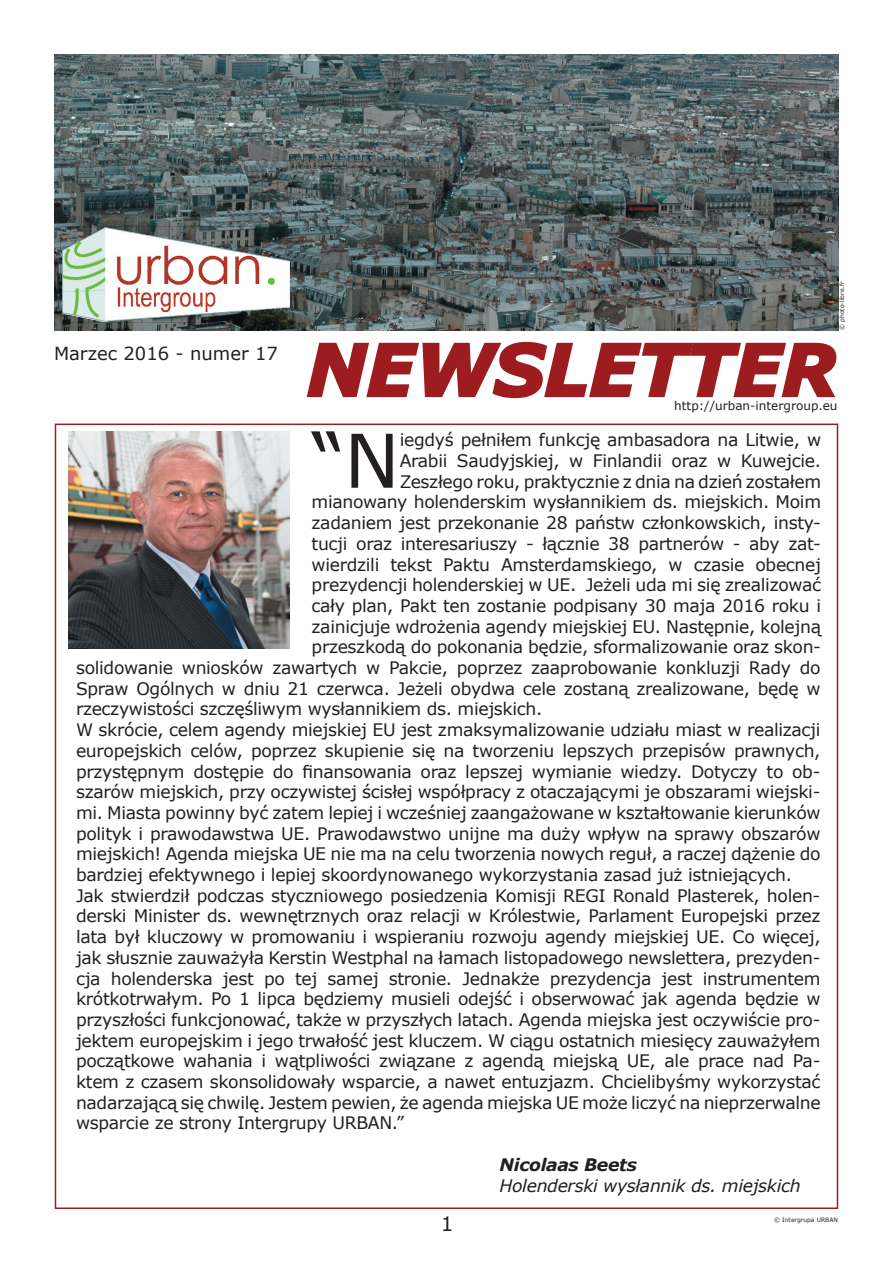
<style>
.page{position:relative;width:893px;height:1263px;background:#fff}
.page>*{position:absolute;margin:0;border:0;box-sizing:border-box;transform-origin:0 0}
.t1{font:74.1px "Verdana";color:#231f20}
.t2{font:italic 700 70.5px "Verdana";color:#9d1c1f}
.t3{font:19.8px "Verdana";color:#231f20}
.t4{font:18px "Verdana";color:#231f20}
.t5{font:17.25px/20.7px "Verdana";letter-spacing:-.02em;color:#231f20}
.t6{font:italic 17.25px "Verdana";letter-spacing:-.02em;color:#231f20}
.t7{font:italic 700 17.25px "Verdana";letter-spacing:-.02em;color:#231f20}
.t8{font:12px "Verdana";color:#231f20}
.t9{font:6px "Verdana";color:#231f20}
</style>
<div class="page">
<img style="left:54px;top:54px;width:785px;height:277px">
<svg style="left:306px;top:341px;width:531px;height:58px"></svg>
<img style="left:69px;top:432px;width:221px;height:216px">
<img style="left:54px;top:201px;width:240px;height:130px">
<p class="t4" style="left:54px;top:341px;width:226px">Marzec 2016 - numer 17</p>
<p class="t9" style="left:838px;top:330px;width:50px;rotate:-90deg">© photo-libre.fr</p>
<h2 class="t2" style="left:306px;top:320px;width:532px">NEWSLETTER</h2>
<p class="t8" style="left:674px;top:397px;width:165px">http://urban-intergroup.eu</p>
<h1 class="t1" style="left:312px;top:410px;width:90px">“N</h1>
<p class="t5" style="left:312px;top:429px;width:511px;text-align:right">iegdyś pełniłem funkcję ambasadora na Litwie, w<br>Arabii Saudyjskiej, w Finlandii oraz w Kuwejcie.<br>Zeszłego roku, praktycznie z dnia na dzień zostałem mianowany holenderskim wysłannikiem ds. miejskich. Moim zadaniem jest przekonanie 28 państw członkowskich, insty&shy;tucji oraz interesariuszy - łącznie 38 partnerów - aby zat&shy;wierdzili tekst Paktu Amsterdamskiego, w czasie obecnej prezydencji holenderskiej w UE. Jeżeli uda mi się zrealizować cały plan, Pakt ten zostanie podpisany 30 maja 2016 roku i zainicjuje wdrożenia agendy miejskiej EU. Następnie, kolejną przeszkodą do pokonania będzie, sformalizowanie oraz skon-</p>
<p class="t5" style="left:76px;top:657px;width:746px">solidowanie wniosków zawartych w Pakcie, poprzez zaaprobowanie konkluzji Rady do Spraw Ogólnych w dniu 21 czerwca. Jeżeli obydwa cele zostaną zrealizowane, będę w rzeczywistości szczęśliwym wysłannikiem ds. miejskich.<br>W skrócie, celem agendy miejskiej EU jest zmaksymalizowanie udziału miast w realizacji europejskich celów, poprzez skupienie się na tworzeniu lepszych przepisów prawnych, przystępnym dostępie do finansowania oraz lepszej wymianie wiedzy. Dotyczy to ob&shy;szarów miejskich, przy oczywistej ścisłej współpracy z otaczającymi je obszarami wiejski&shy;mi. Miasta powinny być zatem lepiej i wcześniej zaangażowane w kształtowanie kierunków polityk i prawodawstwa UE. Prawodawstwo unijne ma duży wpływ na sprawy obszarów miejskich! Agenda miejska UE nie ma na celu tworzenia nowych reguł, a raczej dążenie do bardziej efektywnego i lepiej skoordynowanego wykorzystania zasad już istniejących.<br>Jak stwierdził podczas styczniowego posiedzenia Komisji REGI Ronald Plasterek, holen&shy;derski Minister ds. wewnętrznych oraz relacji w Królestwie, Parlament Europejski przez lata był kluczowy w promowaniu i wspieraniu rozwoju agendy miejskiej UE. Co więcej, jak słusznie zauważyła Kerstin Westphal na łamach listopadowego newslettera, prezyden&shy;cja holenderska jest po tej samej stronie. Jednakże prezydencja jest instrumentem krótkotrwałym. Po 1 lipca będziemy musieli odejść i obserwować jak agenda będzie w przyszłości funkcjonować, także w przyszłych latach. Agenda miejska jest oczywiście pro&shy;jektem europejskim i jego trwałość jest kluczem. W ciągu ostatnich miesięcy zauważyłem początkowe wahania i wątpliwości związane z agendą miejską UE, ale prace nad Pa&shy;ktem z czasem skonsolidowały wsparcie, a nawet entuzjazm. Chcielibyśmy wykorzystać nadarzającą się chwilę. Jestem pewien, że agenda miejska UE może liczyć na nieprzerwalne wsparcie ze strony Intergrupy URBAN.”</p>
<p class="t7" style="left:499px;top:1152px;width:139px">Nicolaas Beets</p>
<p class="t6" style="left:500px;top:1173px;width:303px">Holenderski wysłannik ds. miejskich</p>
<p class="t3" style="left:441px;top:1210px;width:14px">1</p>
<p class="t9" style="left:774px;top:1215px;width:65px">© Intergrupa URBAN</p>
</div>
